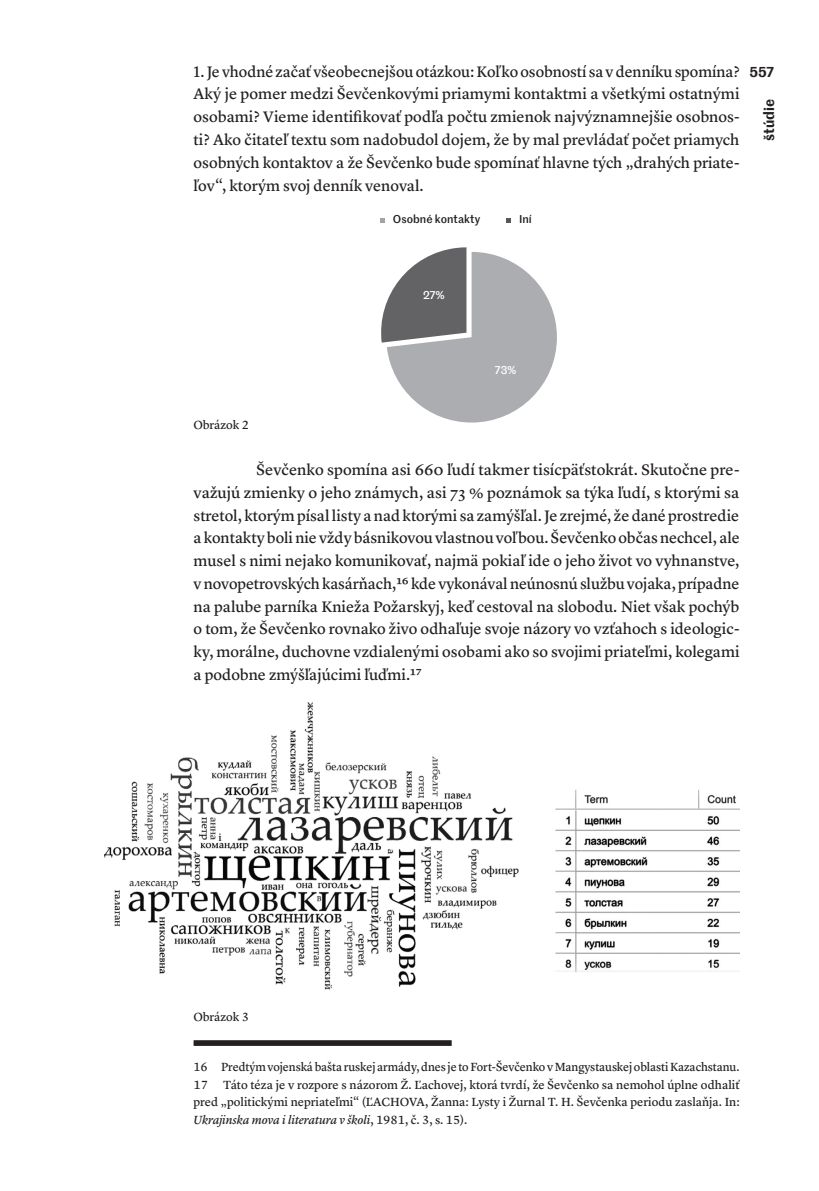
<style>
.page{position:relative;width:819px;height:1191px;background:#fff}
.page>*{position:absolute;margin:0;border:0;box-sizing:border-box;transform-origin:0 0}
.hlavny_text{font:15.75px/22.8px "Lyon Text Regular No.2";color:#231f20}
.t1{font:600 14px "Marr Sans Web";color:#231f20}
.poznamky{font:12.25px/17.5px "Lyon Text Regular No.2";letter-spacing:-.005em;color:#231f20;text-align:justify}
.poznamky-2{font:12.25px "Lyon Text Regular No.2";letter-spacing:-.005em;color:#231f20;scale:.96 1}
.t2{font:500 11.03px "Marr Sans Web";letter-spacing:-.005em;color:#231f20}
.t3{font:500 11.03px "Marr Sans Web";color:#fff}
.s1{font-family:"Marr Sans Web";font-weight:600;font-size:14px}
.s2{font-style:italic}
</style>
<div class="page">
<div style="left:193px;top:1040px;width:258px;height:6px;background:#231f20"></div>
<svg style="left:381px;top:247px;width:176px;height:175px"></svg>
<svg style="left:380px;top:218px;width:5px;height:4px"></svg>
<svg style="left:507px;top:218px;width:4px;height:4px"></svg>
<img style="left:104px;top:702px;width:415px;height:288px">
<img style="left:555px;top:789px;width:184px;height:183px">
<p class="hlavny_text" style="left:193px;top:59px;width:582px">1. Je vhodné začať všeobecnejšou otázkou: Koľko osobností sa v denníku spomína? <span class="s1">557<br></span>Aký je pomer medzi Ševčenkovými priamymi kontaktmi a všetkými ostatnými osobami? Vieme identifikovať podľa počtu zmienok najvýznamnejšie osobnos-<br>ti? Ako čitateľ textu som nadobudol dojem, že by mal prevládať počet priamych osobných kontaktov a že Ševčenko bude spomínať hlavne tých „drahých priate&shy;ľov“, ktorým svoj denník venoval.</p>
<p class="t1" style="left:758px;top:141px;width:44px;rotate:-90deg">štúdie</p>
<p class="t2" style="left:393px;top:211px;width:89px">Osobné kontakty</p>
<p class="t2" style="left:519px;top:211px;width:14px">Iní</p>
<p class="poznamky" style="left:193px;top:415px;width:57px">Obrázok 2</p>
<p class="t3" style="left:423px;top:287px;width:23px">27%</p>
<p class="t3" style="left:495px;top:361px;width:23px">73%</p>
<p class="hlavny_text" style="left:193px;top:457px;width:547px;text-align:justify;text-indent:63px">Ševčenko spomína asi 660 ľudí takmer tisícpäťstokrát. Skutočne pre&shy;važujú zmienky o jeho známych, asi 73 % poznámok sa týka ľudí, s ktorými sa stretol, ktorým písal listy a nad ktorými sa zamýšľal. Je zrejmé, že dané prostredie a kontakty boli nie vždy básnikovou vlastnou voľbou. Ševčenko občas nechcel, ale musel s nimi nejako komunikovať, najmä pokiaľ ide o jeho život vo vyhnanstve, v novopetrovských kasárňach,16 kde vykonával neúnosnú službu vojaka, prípadne na palube parníka Knieža Požarskyj, keď cestoval na slobodu. Niet však pochýb o tom, že Ševčenko rovnako živo odhaľuje svoje názory vo vzťahoch s ideologic&shy;ky, morálne, duchovne vzdialenými osobami ako so svojimi priateľmi, kolegami a podobne zmýšľajúcimi ľuďmi.17</p>
<p class="poznamky" style="left:193px;top:1007px;width:57px">Obrázok 3</p>
<p class="poznamky-2" style="left:193px;top:1058px;width:570px">16 Predtým vojenská bašta ruskej armády, dnes je to Fort-Ševčenko v Mangystauskej oblasti Kazachstanu.</p>
<p class="poznamky" style="left:193px;top:1075px;width:547px">17 Táto téza je v rozpore s názorom Ž. Ľachovej, ktorá tvrdí, že Ševčenko sa nemohol úplne odhaliť pred „politickými nepriateľmi“ (ĽACHOVA, Žanna: Lysty i Žurnal T. H. Ševčenka periodu zaslaňja. In:<br><span class="s2">Ukrajinska mova i literatura v školi</span>, 1981, č. 3, s. 15).</p>
</div>
